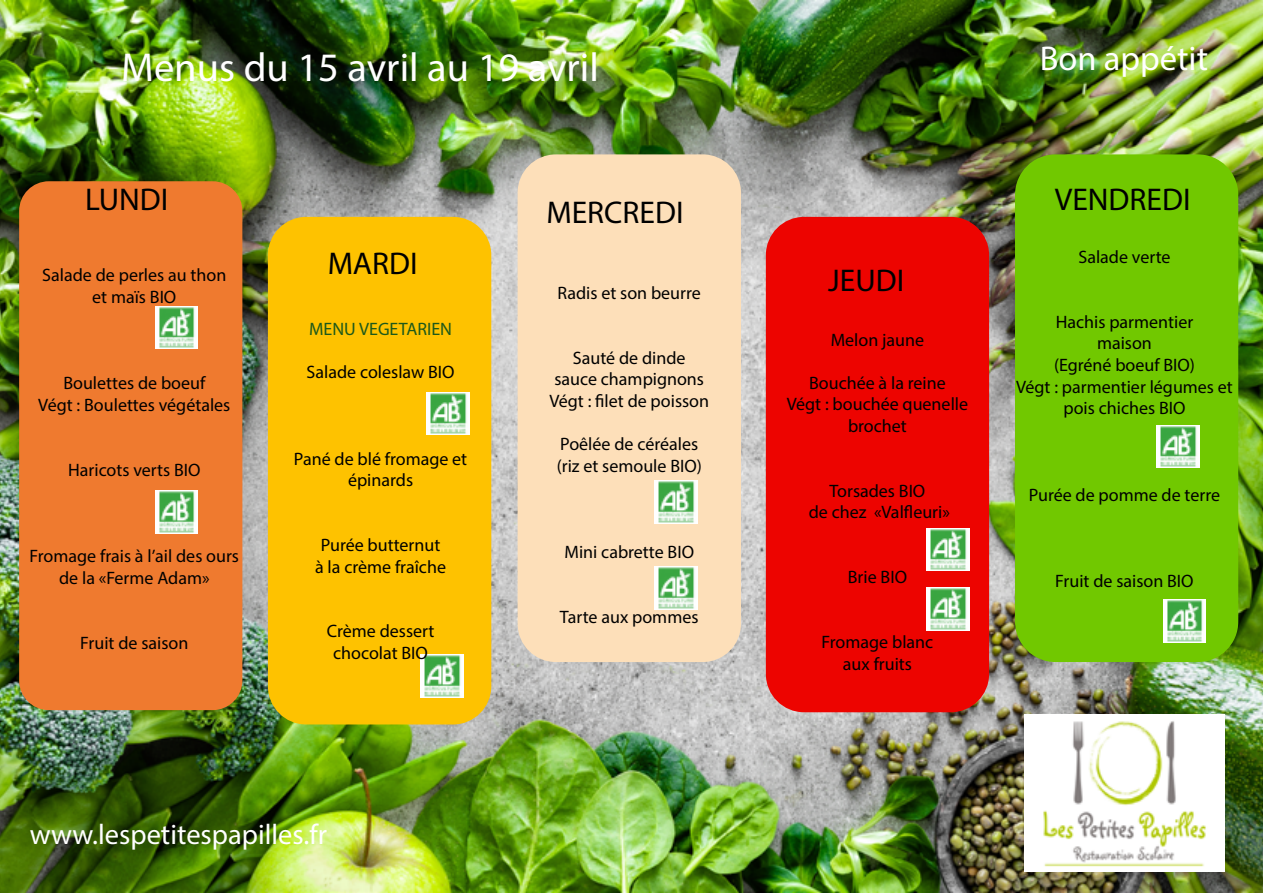
<style>
.page{position:relative;width:1263px;height:893px;background:#fff}
.page>*{position:absolute;margin:0;border:0;box-sizing:border-box;transform-origin:0 0}
.t1{font:40.5px "Myriad Pro";color:#fff}
.t2{font:34.5px "Myriad Pro";color:#fff}
.t3{font:31.5px "Myriad Pro";color:#000}
.t4{font:28.5px "Myriad Pro";color:#fff}
.t5{font:18px/21.6px "Myriad Pro";color:#000;text-align:center}
.t6{font:18px "Myriad Pro";color:#1d591a}
</style>
<div class="page">
<img style="left:0;top:0;width:1263px;height:893px">
<div style="left:1015px;top:154px;width:223px;height:508px;background:#71c800;border-radius:40px"></div>
<div style="left:766px;top:217px;width:223px;height:495px;background:#ed0400;border-radius:38px"></div>
<div style="left:518px;top:154px;width:223px;height:508px;background:#fddfb9;border-radius:38px"></div>
<div style="left:268px;top:217px;width:223px;height:507px;background:#fec200;border-radius:38px"></div>
<div style="left:19px;top:181px;width:223px;height:529px;background:#ef7a2f;border-radius:30px"></div>
<img style="left:1024px;top:714px;width:200px;height:158px">
<img style="left:155px;top:491px;width:43px;height:42px">
<img style="left:155px;top:306px;width:43px;height:43px">
<img style="left:427px;top:392px;width:42px;height:43px">
<img style="left:421px;top:655px;width:42px;height:42px">
<img style="left:655px;top:480px;width:42px;height:43px">
<img style="left:655px;top:567px;width:42px;height:42px">
<img style="left:927px;top:528px;width:42px;height:43px">
<img style="left:1157px;top:425px;width:42px;height:43px">
<img style="left:1163px;top:600px;width:42px;height:42px">
<img style="left:927px;top:588px;width:42px;height:42px">
<h1 class="t1" style="left:121px;top:42px;width:479px">Menus du 15 avril au 19 avril</h1>
<h3 class="t3" style="left:85px;top:180px;width:85px">LUNDI</h3>
<p class="t5" style="left:42px;top:264px;width:186px">Salade de perles au thon et maïs BIO</p>
<p class="t5" style="left:38px;top:372px;width:194px">Boulettes de boeuf<br>Végt : Boulettes végétales</p>
<p class="t5" style="left:68px;top:459px;width:134px">Haricots verts BIO</p>
<p class="t5" style="left:30px;top:545px;width:211px">Fromage frais à l’ail des ours de la «Ferme Adam»</p>
<p class="t5" style="left:80px;top:631px;width:110px">Fruit de saison</p>
<h3 class="t3" style="left:328px;top:244px;width:91px">MARDI</h3>
<p class="t6" style="left:309px;top:318px;width:144px">MENU VEGETARIEN</p>
<p class="t5" style="left:307px;top:361px;width:150px">Salade coleslaw BIO</p>
<p class="t5" style="left:294px;top:447px;width:175px">Pané de blé fromage et épinards</p>
<p class="t5" style="left:315px;top:534px;width:132px">Purée butternut à la crème fraîche</p>
<p class="t5" style="left:327px;top:620px;width:109px">Crème dessert chocolat BIO</p>
<h3 class="t4" style="left:30px;top:816px;width:299px">www.lespetitespapilles.fr</h3>
<h3 class="t3" style="left:546px;top:193px;width:139px">MERCREDI</h3>
<p class="t5" style="left:557px;top:282px;width:145px">Radis et son beurre</p>
<p class="t5" style="left:549px;top:347px;width:161px">Sauté de dinde sauce champignons<br>Végt : filet de poisson</p>
<p class="t5" style="left:557px;top:433px;width:147px;text-align:left">Poêlée de céréales (riz et semoule BIO)</p>
<p class="t5" style="left:564px;top:541px;width:131px">Mini cabrette BIO</p>
<p class="t5" style="left:560px;top:606px;width:140px">Tarte aux pommes</p>
<h3 class="t3" style="left:828px;top:261px;width:78px">JEUDI</h3>
<p class="t5" style="left:831px;top:329px;width:95px">Melon jaune</p>
<p class="t5" style="left:787px;top:372px;width:183px">Bouchée à la reine<br>Végt : bouchée quenelle brochet</p>
<p class="t5" style="left:809px;top:480px;width:143px">Torsades BIO<br>de chez «Valfleuri»</p>
<p class="t5" style="left:848px;top:566px;width:61px">Brie BIO</p>
<p class="t5" style="left:822px;top:631px;width:113px">Fromage blanc aux fruits</p>
<h2 class="t2" style="left:1040px;top:37px;width:170px">Bon appétit</h2>
<h3 class="t3" style="left:1055px;top:180px;width:137px">VENDREDI</h3>
<p class="t5" style="left:1078px;top:246px;width:94px">Salade verte</p>
<p class="t5" style="left:1016px;top:311px;width:218px">Hachis parmentier<br>maison<br>(Egréné boeuf BIO)<br>Végt : parmentier légumes et pois chiches BIO</p>
<p class="t5" style="left:1029px;top:484px;width:193px">Purée de pomme de terre</p>
<p class="t5" style="left:1055px;top:570px;width:140px">Fruit de saison BIO</p>
</div>
